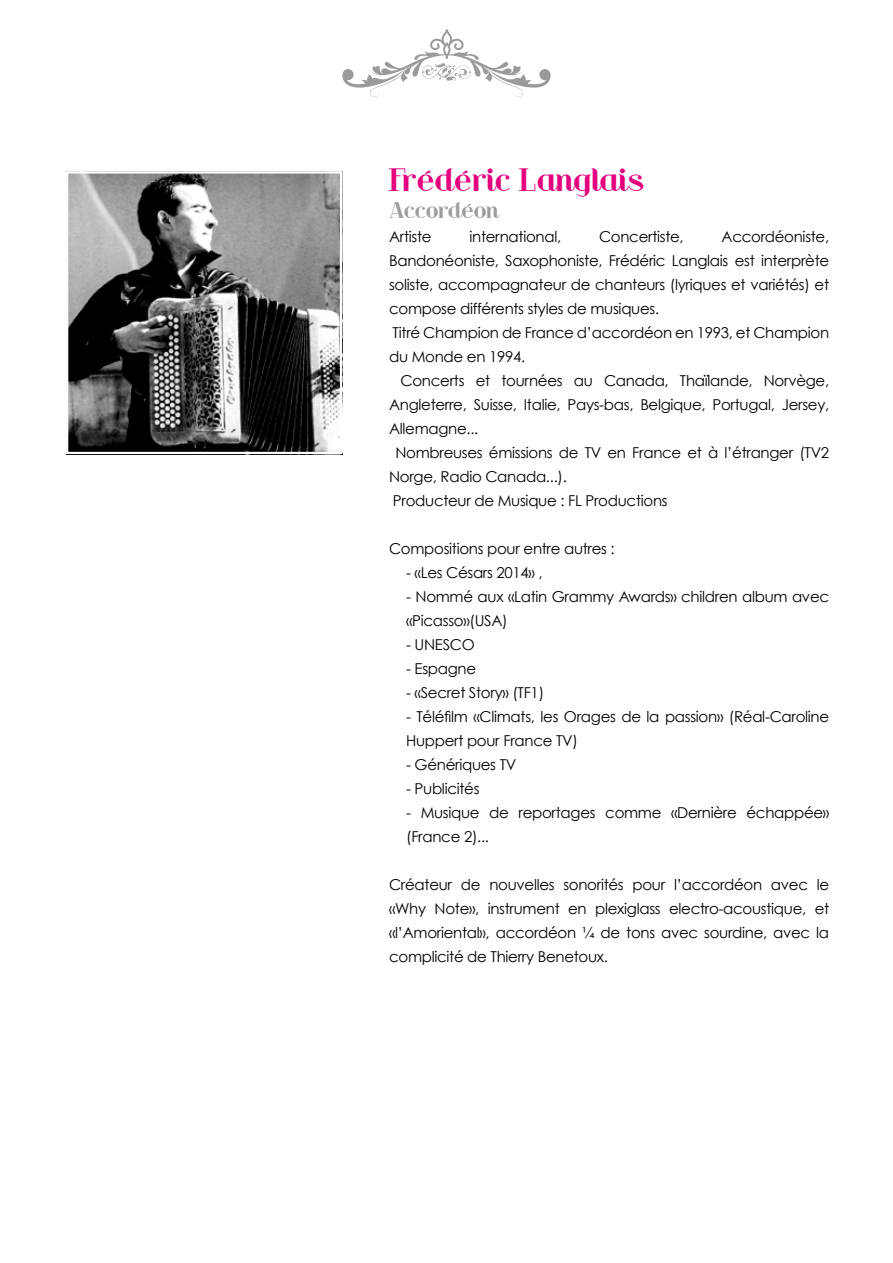
<style>
.page{position:relative;width:893px;height:1263px;background:#fff}
.page>*{position:absolute;margin:0;border:0;box-sizing:border-box;transform-origin:0 0}
.t1{font:30px "Riot Squad";letter-spacing:.04em;color:#e5007d}
.t2{font:21px "Riot Squad";letter-spacing:.04em;color:#9c9d9d}
.t3{font:15px/24px "Century Gothic";letter-spacing:-.02em;color:#000}
</style>
<div class="page">
<svg style="left:342px;top:29px;width:209px;height:68px"></svg>
<svg style="left:66px;top:171px;width:277px;height:284px;background:#676767"></svg>
<div style="left:66px;top:171px;width:276px;height:283px;border:2px solid #fff"></div>
<h1 class="t1" style="left:389px;top:163px;width:257px">Frédéric Langlais</h1>
<h2 class="t2" style="left:389px;top:198px;width:111px">Accordéon</h2>
<p class="t3" style="left:389px;top:224px;width:44px">Artiste</p>
<p class="t3" style="left:469px;top:224px;width:93px">international,</p>
<p class="t3" style="left:599px;top:224px;width:86px">Concertiste,</p>
<p class="t3" style="left:389px;top:224px;width:442px;text-indent:332px">Accordéoniste, Bandonéoniste, Saxophoniste, Frédéric Langlais est interprète soliste, accompagnateur de chanteurs (lyriques et variétés) et compose différents styles de musiques.<br>Titré Champion de France d’accordéon en 1993, et Champion du Monde en 1994.</p>
<p class="t3" style="left:401px;top:368px;width:430px">Concerts et tournées au Canada, Thaïlande, Norvège,</p>
<p class="t3" style="left:389px;top:392px;width:442px">Angleterre, Suisse, Italie, Pays-bas, Belgique, Portugal, Jersey,</p>
<p class="t3" style="left:389px;top:416px;width:91px">Allemagne...</p>
<p class="t3" style="left:395px;top:440px;width:435px">Nombreuses émissions de TV en France et à l’étranger (TV2</p>
<p class="t3" style="left:389px;top:464px;width:179px">Norge, Radio Canada...).</p>
<p class="t3" style="left:393px;top:488px;width:276px">Producteur de Musique : FL Productions</p>
<p class="t3" style="left:389px;top:536px;width:227px">Compositions pour entre autres :</p>
<p class="t3" style="left:406px;top:560px;width:138px">- «Les Césars 2014» ,</p>
<p class="t3" style="left:406px;top:584px;width:425px">- Nommé aux «Latin Grammy Awards» children album avec «Picasso»(USA)</p>
<p class="t3" style="left:406px;top:632px;width:70px">- UNESCO</p>
<p class="t3" style="left:406px;top:656px;width:72px">- Espagne</p>
<p class="t3" style="left:406px;top:680px;width:140px">- «Secret Story» (TF1)</p>
<p class="t3" style="left:406px;top:704px;width:425px">- Téléfilm «Climats, les Orages de la passion» (Réal-Caroline<br>Huppert pour France TV)</p>
<p class="t3" style="left:406px;top:752px;width:112px">- Génériques TV</p>
<p class="t3" style="left:406px;top:776px;width:75px">- Publicités</p>
<p class="t3" style="left:406px;top:800px;width:425px">- Musique de reportages comme «Dernière échappée» (France 2)...</p>
<p class="t3" style="left:389px;top:872px;width:442px;text-align:justify">Créateur de nouvelles sonorités pour l’accordéon avec le «Why Note», instrument en plexiglass electro-acoustique, et «l’Amoriental», accordéon ¼ de tons avec sourdine, avec la complicité de Thierry Benetoux.</p>
</div>
